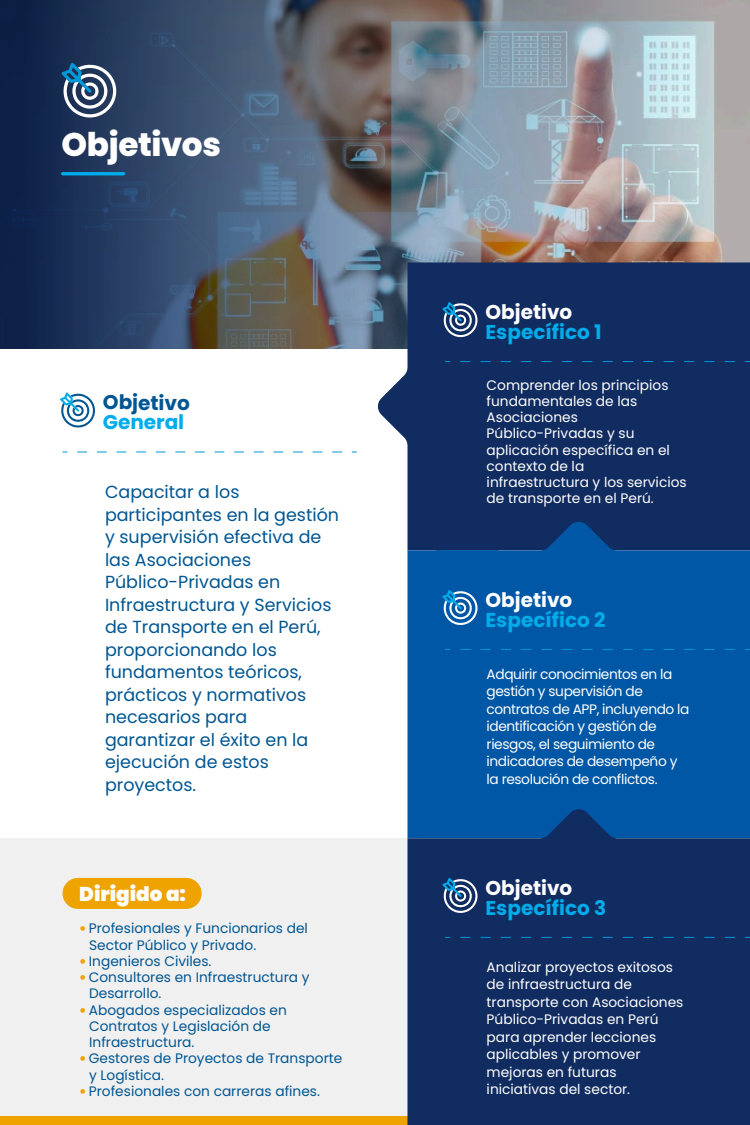
<style>
.page{position:relative;width:750px;height:1125px;background:#fff}
.page>*{position:absolute;margin:0;border:0;box-sizing:border-box;transform-origin:0 0}
.t1{font:800 32.62px "Poppins";letter-spacing:-.01em;color:#fff}
.t2{font:700 20px "Poppins";color:#00ace9}
.t3{font:700 20px "Poppins";color:#fff}
.t4{font:900 20px "Poppins";color:#fff}
.t5{font:700 20px "Poppins";color:#005692}
.t6{font:17.5px/22.5px "Poppins";color:#005692}
.t7{font:13.75px/16.2px "Poppins";color:#fff}
.t8{font:13.75px/16.2px "Poppins";color:#005692}
.t9{font:13.75px/17.5px "Poppins";letter-spacing:-.03em;color:#fff}
.s1{font-weight:900;color:#eea300}
</style>
<div class="page">
<img style="left:0;top:0;width:750px;height:349px">
<div style="left:0;top:839px;width:416px;height:286px;background:#f0f0f0"></div>
<div style="left:0;top:1116px;width:416px;height:9px;background:#eea300"></div>
<hr style="left:63px;top:172px;width:61px;height:3px;background:#00ace9">
<svg style="left:61px;top:63px;width:55px;height:55px"></svg>
<svg style="left:60px;top:392px;width:35px;height:35px"></svg>
<svg style="left:77px;top:452px;width:280px;height:1px"></svg>
<svg style="left:377px;top:262px;width:373px;height:288px;fill:#112c61"></svg>
<svg style="left:408px;top:521px;width:342px;height:287px;fill:#0057a5"></svg>
<svg style="left:408px;top:808px;width:342px;height:317px;fill:#112c61"></svg>
<svg style="left:442px;top:302px;width:36px;height:35px"></svg>
<svg style="left:460px;top:361px;width:290px;height:1px"></svg>
<svg style="left:442px;top:590px;width:36px;height:35px"></svg>
<svg style="left:460px;top:649px;width:290px;height:1px"></svg>
<svg style="left:442px;top:878px;width:36px;height:35px"></svg>
<svg style="left:460px;top:937px;width:290px;height:1px"></svg>
<div style="left:63px;top:878px;width:139px;height:31px;background:#eea300;border-radius:16px"></div>
<h1 class="t1" style="left:62px;top:126px;width:161px">Objetivos</h1>
<h2 class="t5" style="left:103px;top:390px;width:88px;rotate:1deg">Objetivo</h2>
<h2 class="t2" style="left:103px;top:410px;width:83px;rotate:1deg">General</h2>
<p class="t6" style="left:105px;top:481px;width:236px">Capacitar a los participantes en la gestión y supervisión efectiva de las Asociaciones<br>Público-Privadas en<br>Infraestructura y Servicios de Transporte en el Perú, proporcionando los fundamentos teóricos, prácticos y normativos necesarios para garantizar el éxito en la ejecución de estos proyectos.</p>
<h2 class="t4" style="left:79px;top:882px;width:108px">Dirigido a:</h2>
<p class="t8" style="left:89px;top:920px;width:220px;text-indent:-10px"><span class="s1">•</span> Profesionales y Funcionarios del<br>Sector Público y Privado.</p>
<p class="t8" style="left:79px;top:953px;width:134px"><span class="s1">•</span> Ingenieros Civiles.</p>
<p class="t8" style="left:89px;top:969px;width:222px;text-indent:-10px"><span class="s1">•</span> Consultores en Infraestructura y<br>Desarrollo.</p>
<p class="t8" style="left:89px;top:1002px;width:199px;text-indent:-10px"><span class="s1">•</span> Abogados especializados en<br>Contratos y Legislación de<br>Infraestructura.</p>
<p class="t8" style="left:89px;top:1051px;width:255px;text-indent:-10px"><span class="s1">•</span> Gestores de Proyectos de Transporte y Logística.</p>
<p class="t8" style="left:79px;top:1083px;width:242px"><span class="s1">•</span> Profesionales con carreras afines.</p>
<h2 class="t3" style="left:486px;top:301px;width:88px">Objetivo</h2>
<h2 class="t2" style="left:486px;top:320px;width:118px">Específico 1</h2>
<p class="t7" style="left:487px;top:377px;width:202px">Comprender los principios fundamentales de las<br>Asociaciones<br>Público-Privadas y su aplicación específica en el contexto de la infraestructura y los servicios de transporte en el Perú.</p>
<h2 class="t3" style="left:486px;top:588px;width:88px">Objetivo</h2>
<h2 class="t2" style="left:486px;top:608px;width:121px">Específico 2</h2>
<p class="t9" style="left:487px;top:665px;width:204px">Adquirir conocimientos en la gestión y supervisión de contratos de APP, incluyendo la identificación y gestión de riesgos, el seguimiento de indicadores de desempeño y la resolución de conflictos.</p>
<h2 class="t3" style="left:486px;top:876px;width:88px">Objetivo</h2>
<h2 class="t2" style="left:486px;top:896px;width:122px">Específico 3</h2>
<p class="t7" style="left:487px;top:958px;width:198px;line-height:17.5px">Analizar proyectos exitosos de infraestructura de transporte con Asociaciones<br>Público-Privadas en Perú para aprender lecciones aplicables y promover mejoras en futuras iniciativas del sector.</p>
</div>
